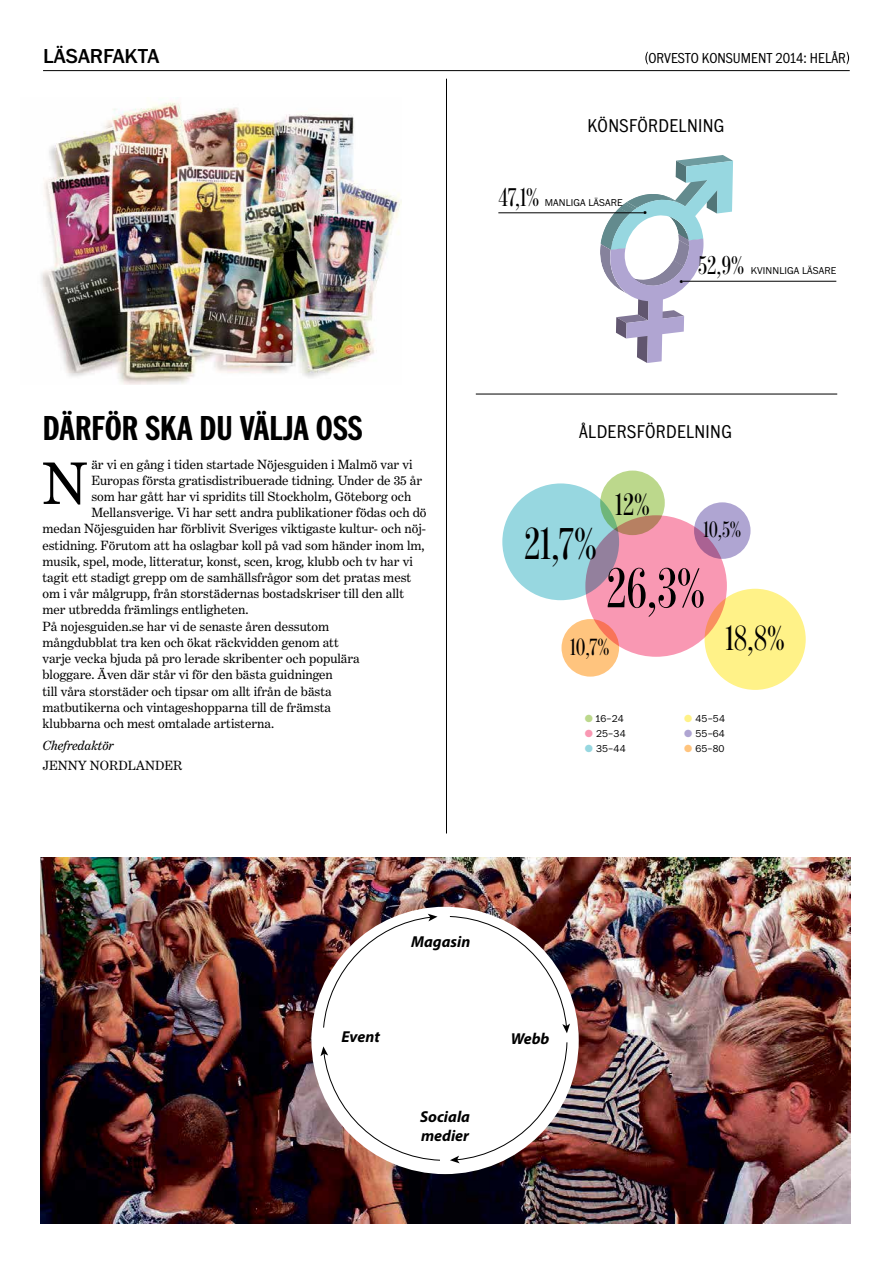
<style>
.page{position:relative;width:893px;height:1263px;background:#fff}
.page>*{position:absolute;margin:0;border:0;box-sizing:border-box;transform-origin:0 0}
.t1{font:65.1px "Benton Mod Disp Comp";color:#000}
.t2{font:60.6px "Benton Modern";color:#000}
.t3{font:59.7px "Benton Mod Disp Comp";color:#000}
.t4{font:47.85px "Benton Mod Disp Comp";color:#000}
.t5{font:37.2px "Benton Mod Disp Comp";color:#000}
.t6{font:700 36px "Franklin Cond ITC Std";color:#000}
.t7{font:33px "Benton Mod Disp Comp";color:#000}
.t8{font:30px "Benton Mod Disp Comp";color:#000}
.t9{font:27.45px "Benton Mod Disp Comp";color:#000}
.t10{font:25.05px "Benton Mod Disp Comp";color:#000}
.t11{font:23.85px "Benton Mod Disp Comp";color:#000}
.t12{font:300 21px "Franklin Narrow ITC Std";letter-spacing:.02em;color:#000}
.t13{font:500 21px "Franklin ITC Std";color:#000}
.t14{font:300 19.2px "Franklin Narrow ITC Std";letter-spacing:.02em;color:#000}
.t15{font:500 19.2px "Franklin ITC Std";color:#000}
.t16{font:italic 700 15.9px/19px "Myriad Pro";color:#000}
.t17{font:300 15px "Franklin Narrow ITC Std";color:#000}
.t18{font:13.5px "Benton Modern";color:#000}
.t19{font:italic 13.5px "Benton Modern";color:#000}
.t20{font:300 11.25px "Franklin ITC Std";letter-spacing:.01em;color:#000}
.t21{font:300 10.35px "Franklin ITC Std";letter-spacing:.01em;color:#000}
.t22{font:4.05px "Zapf Dingbats ITC";color:#000}
.s1{color:#bcd88c}
.s2{color:#f998b3}
.s3{color:#97d7e0}
.s4{color:#fff288}
.s5{color:#afa5d2}
.s6{color:#ffc47e}
</style>
<div class="page">
<img style="left:40px;top:857px;width:810px;height:367px">
<img style="left:41px;top:102px;width:361px;height:282px">
<hr style="left:446px;top:79px;width:1px;height:754px;background:#000">
<svg style="left:600px;top:155px;width:133px;height:208px"></svg>
<hr style="left:476px;top:394px;width:361px;height:1px;background:#000">
<hr style="left:683px;top:281px;width:153px;height:1px;background:#000">
<hr style="left:498px;top:213px;width:146px;height:1px;background:#000">
<div style="left:705px;top:589px;width:101px;height:101px;background:#fff288;border-radius:50%"></div>
<div style="left:585px;top:515px;width:142px;height:142px;background:#f998b3;border-radius:50%"></div>
<div style="left:561px;top:619px;width:58px;height:58px;background:#ffc47e;border-radius:50%"></div>
<svg style="left:600px;top:471px;width:65px;height:64px;background:#bbc784"></svg>
<svg style="left:694px;top:502px;width:56px;height:57px;background:#af9bc9"></svg>
<div style="left:502px;top:483px;width:117px;height:117px;background:#97d7e0;border-radius:50%"></div>
<hr style="left:43px;top:70px;width:807px;height:1px;background:#000">
<svg style="left:645px;top:52px;width:3px;height:12px"></svg>
<svg style="left:846px;top:52px;width:3px;height:12px"></svg>
<div style="left:311px;top:907px;width:268px;height:267px;background:#fff;border-radius:50%"></div>
<svg style="left:323px;top:914px;width:114px;height:114px"></svg>
<svg style="left:320px;top:1046px;width:120px;height:115px"></svg>
<svg style="left:450px;top:1042px;width:118px;height:121px"></svg>
<svg style="left:449px;top:915px;width:121px;height:118px"></svg>
<h3 class="t13" style="left:43px;top:45px;width:118px">LÄSARFAKTA</h3>
<p class="t17" style="left:648px;top:51px;width:199px">ORVESTO KONSUMENT 2014: HELÅR</p>
<h3 class="t15" style="left:97px;top:56px;width:108px">LÄSARFAKTA</h3>
<h3 class="t12" style="left:578px;top:110px;width:151px">KÖNSFÖRDELNING</h3>
<h3 class="t14" style="left:588px;top:116px;width:138px">KÖNSFÖRDELNING</h3>
<h3 class="t6" style="left:43px;top:409px;width:321px">DÄRFÖR SKA DU VÄLJA OSS</h3>
<h2 class="t2" style="left:43px;top:450px;width:46px">N</h2>
<p class="t18" style="left:91px;top:457px;width:323px">är vi en gång i tiden startade Nöjesguiden i Malmö var vi</p>
<p class="t18" style="left:91px;top:473px;width:332px">Europas första gratisdistribuerade tidning. Under de 35 år</p>
<p class="t18" style="left:91px;top:489px;width:321px">som har gått har vi spridits till Stockholm, Göteborg och</p>
<p class="t18" style="left:91px;top:505px;width:337px">Mellansverige. Vi har sett andra publikationer födas och dö</p>
<p class="t18" style="left:43px;top:521px;width:385px">medan Nöjesguiden har förblivit Sveriges viktigaste kultur- och nöj-</p>
<p class="t18" style="left:43px;top:538px;width:384px">estidning. Förutom att ha oslagbar koll på vad som händer inom lm,</p>
<p class="t18" style="left:43px;top:554px;width:372px">musik, spel, mode, litteratur, konst, scen, krog, klubb och tv har vi</p>
<p class="t18" style="left:43px;top:570px;width:370px">tagit ett stadigt grepp om de samhällsfrågor som det pratas mest</p>
<p class="t18" style="left:43px;top:586px;width:363px">om i vår målgrupp, från storstädernas bostadskriser till den allt</p>
<p class="t18" style="left:43px;top:602px;width:208px">mer utbredda främlings entligheten.</p>
<p class="t18" style="left:43px;top:619px;width:288px">På nojesguiden.se har vi de senaste åren dessutom</p>
<p class="t18" style="left:43px;top:635px;width:298px">mångdubblat tra ken och ökat räckvidden genom att</p>
<p class="t18" style="left:43px;top:651px;width:319px">varje vecka bjuda på pro lerade skribenter och populära</p>
<p class="t18" style="left:43px;top:667px;width:292px">bloggare. Även där står vi för den bästa guidningen</p>
<p class="t18" style="left:43px;top:683px;width:291px">till våra storstäder och tipsar om allt ifrån de bästa</p>
<p class="t18" style="left:43px;top:700px;width:290px">matbutikerna och vintageshopparna till de främsta</p>
<p class="t18" style="left:43px;top:716px;width:233px">klubbarna och mest omtalade artisterna.</p>
<p class="t19" style="left:43px;top:738px;width:73px">Chefredaktör</p>
<p class="t18" style="left:43px;top:758px;width:141px">JENNY NORDLANDER</p>
<h3 class="t9" style="left:498px;top:182px;width:42px">47,1%</h3>
<p class="t21" style="left:545px;top:197px;width:79px">MANLIGA LÄSARE</p>
<h3 class="t8" style="left:481px;top:182px;width:46px">47,1%</h3>
<p class="t20" style="left:531px;top:199px;width:86px">MANLIGA LÄSARE</p>
<p class="t22" style="left:644px;top:211px;width:5px">●</p>
<h3 class="t9" style="left:680px;top:250px;width:66px">● 52,9%</h3>
<p class="t21" style="left:751px;top:266px;width:87px">KVINNLIGA LÄSARE</p>
<h3 class="t8" style="left:678px;top:256px;width:72px">● 52,9%</h3>
<h3 class="t14" style="left:579px;top:422px;width:155px">ÅLDERSFÖRDELNING</h3>
<h3 class="t7" style="left:615px;top:485px;width:36px">12%</h3>
<h3 class="t11" style="left:703px;top:516px;width:39px">10,5%</h3>
<h3 class="t4" style="left:525px;top:516px;width:74px">21,7%</h3>
<h3 class="t3" style="left:607px;top:554px;width:99px">26,3%</h3>
<h3 class="t10" style="left:570px;top:633px;width:41px">10,7%</h3>
<h1 class="t1" style="left:599px;top:588px;width:108px">26,3%</h1>
<h3 class="t5" style="left:725px;top:617px;width:61px">18,8%</h3>
<p class="t21" style="left:585px;top:713px;width:41px"><span class="s1">●</span> 16–24</p>
<p class="t21" style="left:585px;top:728px;width:42px"><span class="s2">●</span> 25–34</p>
<p class="t21" style="left:585px;top:743px;width:42px"><span class="s3">●</span> 35–44</p>
<p class="t21" style="left:684px;top:713px;width:42px"><span class="s4">●</span> 45–54</p>
<p class="t21" style="left:684px;top:728px;width:42px"><span class="s5">●</span> 55–64</p>
<p class="t21" style="left:684px;top:743px;width:42px"><span class="s6">●</span> 65–80</p>
<p class="t16" style="left:411px;top:932px;width:61px">Magasin</p>
<p class="t16" style="left:342px;top:1027px;width:40px">Event</p>
<p class="t16" style="left:420px;top:1106px;width:51px">Sociala medier</p>
<p class="t16" style="left:511px;top:1029px;width:40px">Webb</p>
</div>
